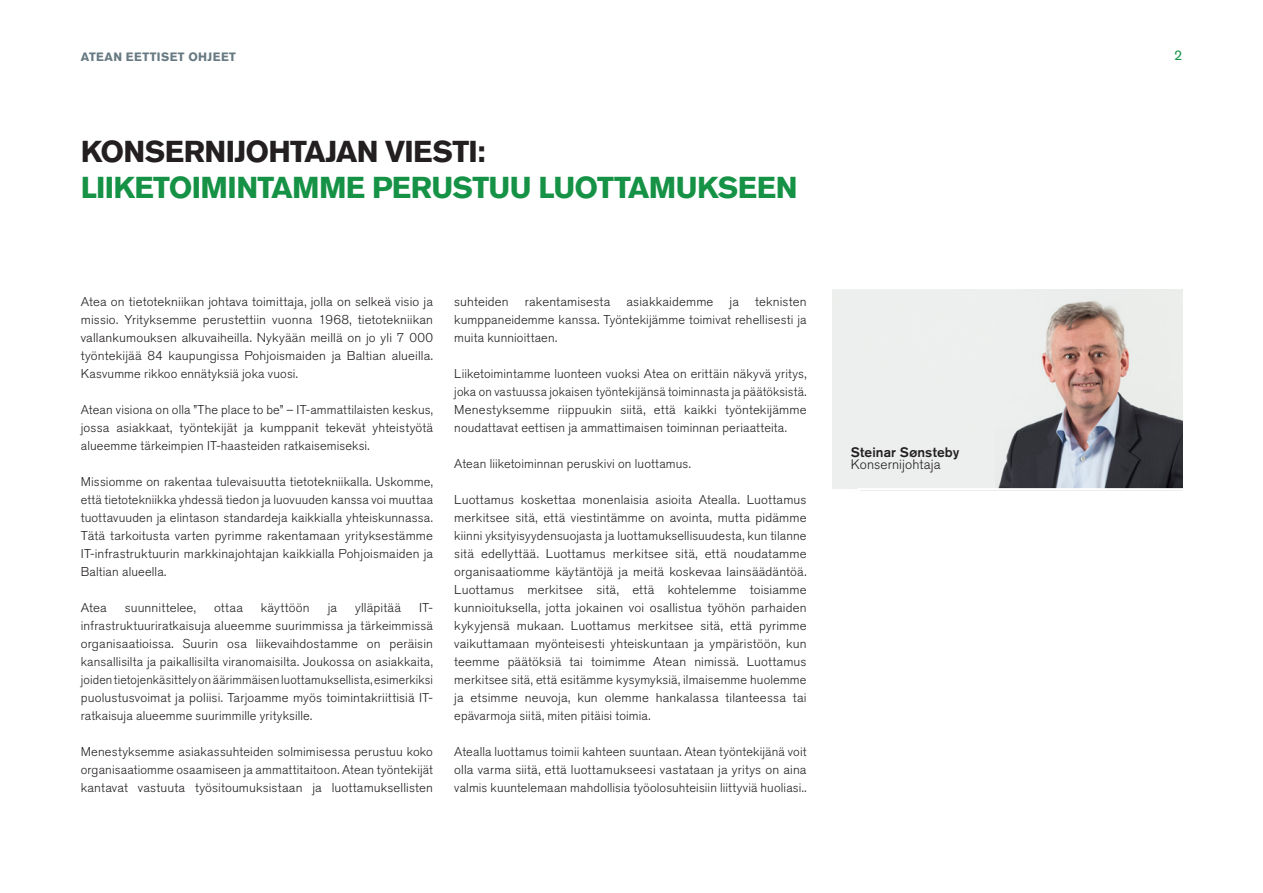
<style>
.page{position:relative;width:1263px;height:893px;background:#fff}
.page>*{position:absolute;margin:0;border:0;box-sizing:border-box;transform-origin:0 0}
.Heading_2{font:700 30px/35.7px "Akzidenz Grotesk Pro";letter-spacing:-.02em;color:#159245}
.t1{font:14.1px "Akzidenz Grotesk Pro";color:#159245}
.t2{font:500 13.65px/12px "Akzidenz Grotesk Pro";letter-spacing:.01em;color:#231f20}
.Body_FIRST{font:300 12.75px/18px "Akzidenz Grotesk Pro";letter-spacing:.01em;color:#231f20;text-align:justify}
.t3{font:700 12px "Akzidenz Grotesk Pro";letter-spacing:.035em;color:#677982}
.s1{color:#231f20}
.s2{font-weight:300}
</style>
<div class="page">
<img style="left:832px;top:289px;width:350px;height:199px">
<p class="t3" style="left:81px;top:49px;width:157px">ATEAN EETTISET OHJEET</p>
<p class="t1" style="left:1174px;top:46px;width:10px">2</p>
<p class="Heading_2" style="left:81px;top:133px;width:718px"><span class="s1">KONSERNIJOHTAJAN VIESTI:<br></span>LIIKETOIMINTAMME PERUSTUU LUOTTAMUKSEEN</p>
<p class="Body_FIRST" style="left:81px;top:293px;width:354px">Atea on tietotekniikan johtava toimittaja, jolla on selkeä visio ja missio. Yrityksemme perustettiin vuonna 1968, tietotekniikan vallankumouksen alkuvaiheilla. Nykyään meillä on jo yli 7 000 työntekijää 84 kaupungissa Pohjoismaiden ja Baltian alueilla.<br>Kasvumme rikkoo ennätyksiä joka vuosi.</p>
<p class="Body_FIRST" style="left:81px;top:401px;width:354px">Atean visiona on olla ”The place to be” – IT-ammattilaisten keskus, jossa asiakkaat, työntekijät ja kumppanit tekevät yhteistyötä alueemme tärkeimpien IT-haasteiden ratkaisemiseksi.</p>
<p class="Body_FIRST" style="left:81px;top:473px;width:354px">Missiomme on rakentaa tulevaisuutta tietotekniikalla. Uskomme, että tietotekniikka yhdessä tiedon ja luovuuden kanssa voi muuttaa tuottavuuden ja elintason standardeja kaikkialla yhteiskunnassa.<br>Tätä tarkoitusta varten pyrimme rakentamaan yrityksestämme IT-infrastruktuurin markkinajohtajan kaikkialla Pohjoismaiden ja Baltian alueella.</p>
<p class="Body_FIRST" style="left:81px;top:599px;width:27px">Atea</p>
<p class="Body_FIRST" style="left:125px;top:599px;width:73px">suunnittelee,</p>
<p class="Body_FIRST" style="left:214px;top:599px;width:30px">ottaa</p>
<p class="Body_FIRST" style="left:261px;top:599px;width:50px">käyttöön</p>
<p class="Body_FIRST" style="left:328px;top:599px;width:11px">ja</p>
<p class="Body_FIRST" style="left:355px;top:599px;width:47px">ylläpitää</p>
<p class="Body_FIRST" style="left:81px;top:599px;width:354px;text-indent:338px">IT&shy;infrastruktuuriratkaisuja alueemme suurimmissa ja tärkeimmissä organisaatioissa. Suurin osa liikevaihdostamme on peräisin kansallisilta ja paikallisilta viranomaisilta. Joukossa on asiakkaita, joiden tietojenkäsittely on äärimmäisen luottamuksellista, esimerkiksi puolustusvoimat ja poliisi. Tarjoamme myös toimintakriittisiä IT&shy;ratkaisuja alueemme suurimmille yrityksille.</p>
<p class="Body_FIRST" style="left:81px;top:743px;width:354px">Menestyksemme asiakassuhteiden solmimisessa perustuu koko organisaatiomme osaamiseen ja ammattitaitoon. Atean työntekijät kantavat vastuuta työsitoumuksistaan ja luottamuksellisten</p>
<p class="Body_FIRST" style="left:454px;top:293px;width:354px;text-indent:301px">teknisten kumppaneidemme kanssa. Työntekijämme toimivat rehellisesti ja muita kunnioittaen.</p>
<p class="Body_FIRST" style="left:454px;top:365px;width:354px">Liiketoimintamme luonteen vuoksi Atea on erittäin näkyvä yritys, joka on vastuussa jokaisen työntekijänsä toiminnasta ja päätöksistä.<br>Menestyksemme riippuukin siitä, että kaikki työntekijämme noudattavat eettisen ja ammattimaisen toiminnan periaatteita.</p>
<p class="Body_FIRST" style="left:454px;top:455px;width:238px">Atean liiketoiminnan peruskivi on luottamus.</p>
<p class="Body_FIRST" style="left:454px;top:491px;width:354px">Luottamus koskettaa monenlaisia asioita Atealla. Luottamus merkitsee sitä, että viestintämme on avointa, mutta pidämme kiinni yksityisyydensuojasta ja luottamuksellisuudesta, kun tilanne sitä edellyttää. Luottamus merkitsee sitä, että noudatamme organisaatiomme käytäntöjä ja meitä koskevaa lainsäädäntöä.<br>Luottamus merkitsee sitä, että kohtelemme toisiamme kunnioituksella, jotta jokainen voi osallistua työhön parhaiden kykyjensä mukaan. Luottamus merkitsee sitä, että pyrimme vaikuttamaan myönteisesti yhteiskuntaan ja ympäristöön, kun teemme päätöksiä tai toimimme Atean nimissä. Luottamus merkitsee sitä, että esitämme kysymyksiä, ilmaisemme huolemme ja etsimme neuvoja, kun olemme hankalassa tilanteessa tai epävarmoja siitä, miten pitäisi toimia.</p>
<p class="Body_FIRST" style="left:454px;top:743px;width:354px">Atealla luottamus toimii kahteen suuntaan. Atean työntekijänä voit olla varma siitä, että luottamukseesi vastataan ja yritys on aina valmis kuuntelemaan mahdollisia työolosuhteisiin liittyviä huoliasi..</p>
<p class="Body_FIRST" style="left:454px;top:293px;width:56px">suhteiden</p>
<p class="Body_FIRST" style="left:525px;top:293px;width:87px">rakentamisesta</p>
<p class="Body_FIRST" style="left:626px;top:293px;width:88px">asiakkaidemme</p>
<p class="Body_FIRST" style="left:729px;top:293px;width:11px">ja</p>
<p class="t2" style="left:851px;top:446px;width:110px">Steinar Sønsteby<br><span class="s2">Konsernijohtaja</span></p>
</div>
